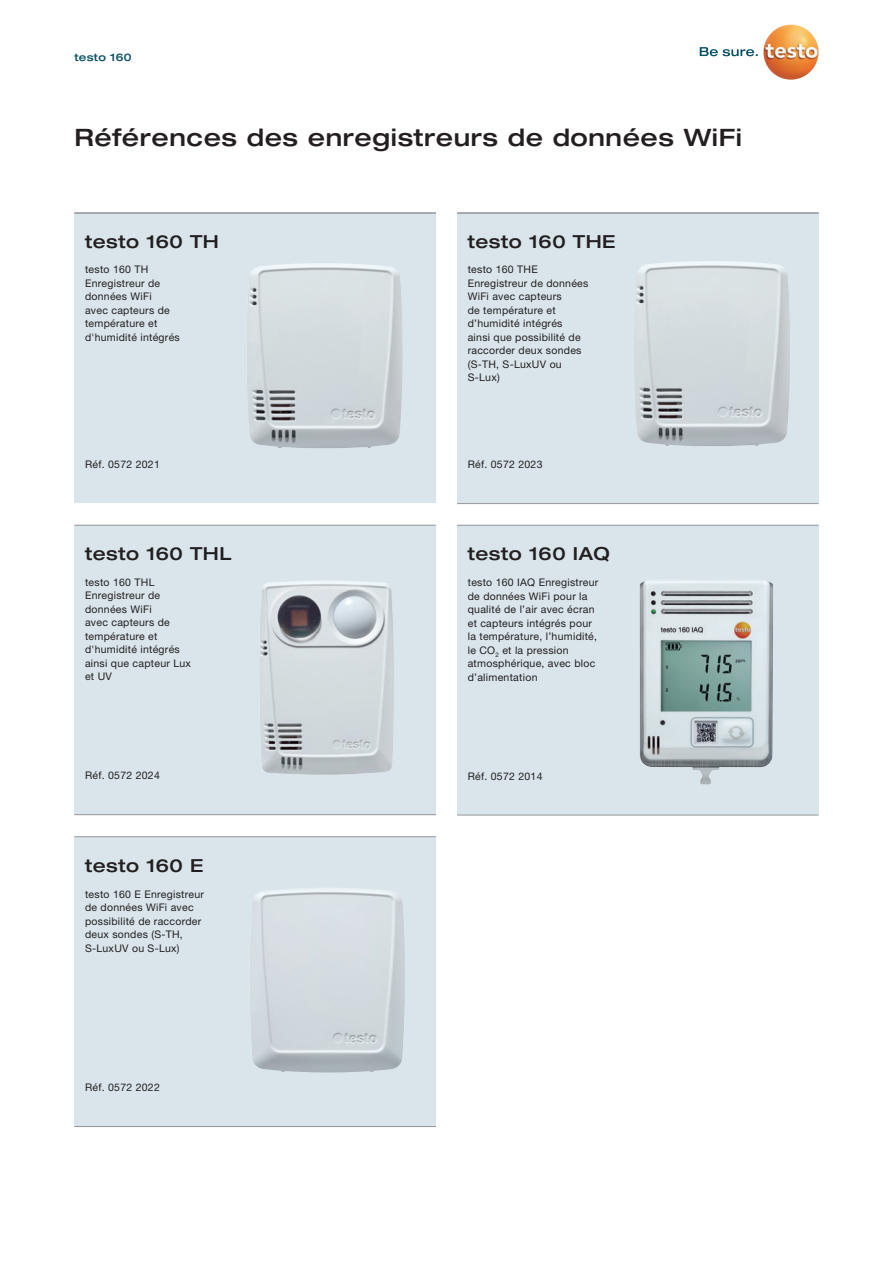
<style>
.page{position:relative;width:893px;height:1263px;background:#fff}
.page>*{position:absolute;margin:0;border:0;box-sizing:border-box;transform-origin:0 0}
.t1{font:500 expanded 24px "Helvetica Neue LTW1 G";letter-spacing:.025em;color:#231f20}
.t2{font:500 expanded 18px "Helvetica Neue LTW1 G";letter-spacing:.025em;color:#231f20}
.t3{font:10.5px/13.5px "Helvetica Neue LTW1 G";letter-spacing:.025em;color:#231f20}
.t4{font:500 expanded 10.5px "Helvetica Neue LTW1 G";letter-spacing:.025em;color:#074f64}
</style>
<div class="page">
<div style="left:74px;top:213px;width:362px;height:290px;background:#d9e5eb"></div>
<div style="left:74px;top:525px;width:362px;height:289px;background:#d9e5eb"></div>
<div style="left:457px;top:525px;width:362px;height:290px;background:#d9e5eb"></div>
<div style="left:74px;top:837px;width:362px;height:289px;background:#d9e5eb"></div>
<div style="left:457px;top:213px;width:362px;height:290px;background:#d9e5eb"></div>
<hr style="left:74px;top:525px;width:362px;height:1px;background:#939598">
<hr style="left:457px;top:525px;width:362px;height:1px;background:#939598">
<hr style="left:74px;top:836px;width:362px;height:1px;background:#939598">
<hr style="left:74px;top:213px;width:362px;height:1px;background:#939598">
<hr style="left:457px;top:213px;width:362px;height:1px;background:#939598">
<hr style="left:74px;top:814px;width:362px;height:1px;background:#939598">
<hr style="left:457px;top:815px;width:362px;height:1px;background:#939598">
<hr style="left:74px;top:1126px;width:362px;height:1px;background:#939598">
<hr style="left:457px;top:503px;width:362px;height:1px;background:#939598">
<img style="left:247px;top:263px;width:156px;height:185px">
<img style="left:635px;top:261px;width:155px;height:185px">
<img style="left:260px;top:580px;width:134px;height:195px">
<img style="left:250px;top:888px;width:155px;height:185px">
<img style="left:640px;top:580px;width:133px;height:204px">
<svg style="left:700px;top:47px;width:58px;height:9px"></svg>
<img style="left:763px;top:24px;width:56px;height:56px;border-radius:28px">
<p class="t4" style="left:74px;top:51px;width:59px">testo 160</p>
<h1 class="t1" style="left:74px;top:122px;width:669px">Références des enregistreurs de données WiFi</h1>
<h2 class="t2" style="left:85px;top:230px;width:135px">testo 160 TH</h2>
<h2 class="t2" style="left:468px;top:230px;width:149px">testo 160 THE</h2>
<p class="t3" style="left:85px;top:263px;width:96px">testo 160 TH<br>Enregistreur de données WiFi<br>avec capteurs de température et d'humidité intégrés</p>
<p class="t3" style="left:468px;top:263px;width:122px">testo 160 THE<br>Enregistreur de données<br>WiFi avec capteurs<br>de température et d’humidité intégrés<br>ainsi que possibilité de raccorder deux sondes (S-TH, S-LuxUV ou<br>S-Lux)</p>
<p class="t3" style="left:85px;top:458px;width:76px">Réf. 0572 2021</p>
<p class="t3" style="left:468px;top:458px;width:76px">Réf. 0572 2023</p>
<h2 class="t2" style="left:85px;top:542px;width:148px">testo 160 THL</h2>
<h2 class="t2" style="left:468px;top:542px;width:143px">testo 160 IAQ</h2>
<p class="t3" style="left:85px;top:575px;width:107px">testo 160 THL<br>Enregistreur de données WiFi<br>avec capteurs de température et d'humidité intégrés ainsi que capteur Lux et UV</p>
<p class="t3" style="left:468px;top:576px;width:132px">testo 160 IAQ Enregistreur de données WiFi pour la qualité de l’air avec écran et capteurs intégrés pour la température, l’humidité, le CO<sub>2</sub> et la pression atmosphérique, avec bloc d’alimentation</p>
<p class="t3" style="left:85px;top:769px;width:76px">Réf. 0572 2024</p>
<p class="t3" style="left:468px;top:769px;width:76px">Réf. 0572 2014</p>
<h2 class="t2" style="left:85px;top:854px;width:120px">testo 160 E</h2>
<p class="t3" style="left:85px;top:887px;width:121px">testo 160 E Enregistreur de données WiFi avec possibilité de raccorder deux sondes (S-TH,<br>S-LuxUV ou S-Lux)</p>
<p class="t3" style="left:85px;top:1080px;width:76px">Réf. 0572 2022</p>
</div>
